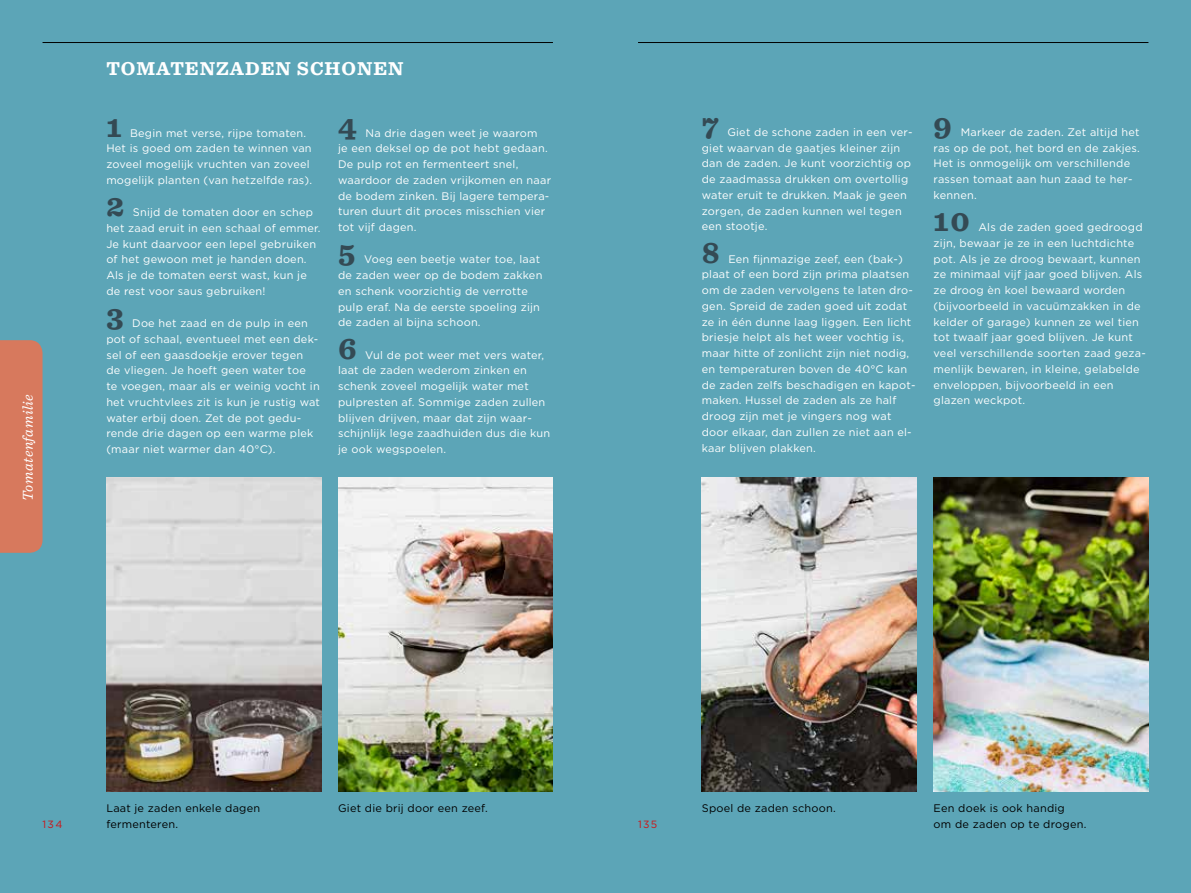
<style>
.page{position:relative;width:1191px;height:893px;background:#fff}
.page>*{position:absolute;margin:0;border:0;box-sizing:border-box;transform-origin:0 0}
.t1{font:700 31.5px "Sentinel";color:#344a54}
.t2{font:700 19.5px "Sentinel";letter-spacing:.05em;color:#fff}
.t3{font:italic 15px "Sentinel";letter-spacing:.03em;color:#fff}
.t4{font:10.95px/15.8px "Gotham";letter-spacing:.02em;color:#fff}
.t5{font:10.95px/15.8px "Gotham";letter-spacing:.02em;color:#000}
.t6{font:10.5px "Gotham";letter-spacing:.13em;color:#cd1316}
</style>
<div class="page">
<div style="left:0;top:0;width:624px;height:893px;background:#5ca5b7"></div>
<hr style="left:43px;top:42px;width:510px;height:1px;background:#000">
<div style="left:0;top:340px;width:43px;height:213px;background:#d7795d"></div>
<div style="left:567px;top:0;width:624px;height:893px;background:#5ca5b7"></div>
<hr style="left:638px;top:42px;width:510px;height:1px;background:#000">
<img style="left:106px;top:477px;width:215px;height:315px">
<img style="left:338px;top:477px;width:215px;height:315px">
<img style="left:702px;top:477px;width:214px;height:315px">
<img style="left:933px;top:477px;width:215px;height:315px">
<h3 class="t3" style="left:17px;top:501px;width:108px;rotate:-90deg">Tomatenfamilie</h3>
<h2 class="t2" style="left:106px;top:53px;width:31px">TOMATE</h2>
<h2 class="t2" style="left:200px;top:53px;width:32px">NZADE</h2>
<h2 class="t2" style="left:275px;top:53px;width:26px">N SCHO</h2>
<h2 class="t2" style="left:357px;top:53px;width:48px">NEN</h2>
<h1 class="t1" style="left:106px;top:101px;width:17px">1</h1>
<p class="t4" style="left:106px;top:125px;width:207px;text-indent:24px">Begin met verse, rijpe tomaten.<br>Het is goed om zaden te winnen van zoveel mogelijk vruchten van zoveel mogelijk planten (van hetzelfde ras).</p>
<h1 class="t1" style="left:106px;top:181px;width:19px">2</h1>
<p class="t4" style="left:106px;top:204px;width:216px;text-indent:27px">Snijd de tomaten door en schep het zaad eruit in een schaal of emmer.<br>Je kunt daarvoor een lepel gebruiken of het gewoon met je handen doen.<br>Als je de tomaten eerst wast, kun je de rest voor saus gebruiken!</p>
<h1 class="t1" style="left:106px;top:292px;width:19px">3</h1>
<p class="t4" style="left:106px;top:315px;width:215px;text-indent:26px">Doe het zaad en de pulp in een pot of schaal, eventueel met een dek&shy;sel of een gaasdoekje erover tegen<br>de vliegen. Je hoeft geen water toe<br>te voegen, maar als er weinig vocht in het vruchtvlees zit is kun je rustig wat water erbij doen. Zet de pot gedu&shy;rende drie dagen op een warme plek (maar niet warmer dan 40°C).</p>
<h1 class="t1" style="left:338px;top:101px;width:20px">4</h1>
<p class="t4" style="left:338px;top:125px;width:214px;text-indent:27px">Na drie dagen weet je waarom<br>je een deksel op de pot hebt gedaan.<br>De pulp rot en fermenteert snel, waardoor de zaden vrijkomen en naar de bodem zinken. Bij lagere tempera&shy;turen duurt dit proces misschien vier tot vijf dagen.</p>
<h1 class="t1" style="left:338px;top:228px;width:19px">5</h1>
<p class="t4" style="left:338px;top:252px;width:206px;text-indent:26px">Voeg een beetje water toe, laat de zaden weer op de bodem zakken en schenk voorzichtig de verrotte pulp eraf. Na de eerste spoeling zijn de zaden al bijna schoon.</p>
<h1 class="t1" style="left:338px;top:323px;width:20px">6</h1>
<p class="t4" style="left:338px;top:347px;width:214px;text-indent:27px">Vul de pot weer met vers water, laat de zaden wederom zinken en schenk zoveel mogelijk water met pulpresten af. Sommige zaden zullen blijven drijven, maar dat zijn waar&shy;schijnlijk lege zaadhuiden dus die kun je ook wegspoelen.</p>
<h1 class="t1" style="left:702px;top:100px;width:18px">7</h1>
<p class="t4" style="left:702px;top:124px;width:212px;text-indent:26px">Giet de schone zaden in een ver&shy;giet waarvan de gaatjes kleiner zijn dan de zaden. Je kunt voorzichtig op de zaadmassa drukken om overtollig water eruit te drukken. Maak je geen zorgen, de zaden kunnen wel tegen een stootje.</p>
<h1 class="t1" style="left:702px;top:227px;width:19px">8</h1>
<p class="t4" style="left:702px;top:251px;width:215px;text-indent:27px">Een fijnmazige zeef, een (bak-) plaat of een bord zijn prima plaatsen om de zaden vervolgens te laten dro&shy;gen. Spreid de zaden goed uit zodat ze in één dunne laag liggen. Een licht briesje helpt als het weer vochtig is, maar hitte of zonlicht zijn niet nodig, en temperaturen boven de 40°C kan de zaden zelfs beschadigen en kapot&shy;maken. Hussel de zaden als ze half droog zijn met je vingers nog wat door elkaar, dan zullen ze niet aan el&shy;kaar blijven plakken.</p>
<h1 class="t1" style="left:933px;top:100px;width:20px">9</h1>
<p class="t4" style="left:933px;top:124px;width:208px;text-indent:27px">Markeer de zaden. Zet altijd het ras op de pot, het bord en de zakjes.<br>Het is onmogelijk om verschillende rassen tomaat aan hun zaad te her&shy;kennen.</p>
<h1 class="t1" style="left:933px;top:196px;width:38px">10</h1>
<p class="t4" style="left:933px;top:219px;width:214px;text-indent:45px">Als de zaden goed gedroogd zijn, bewaar je ze in een luchtdichte pot. Als je ze droog bewaart, kunnen ze minimaal vijf jaar goed blijven. Als ze droog èn koel bewaard worden (bijvoorbeeld in vacuümzakken in de kelder of garage) kunnen ze wel tien tot twaalf jaar goed blijven. Je kunt veel verschillende soorten zaad geza&shy;menlijk bewaren, in kleine, gelabelde enveloppen, bijvoorbeeld in een glazen weckpot.</p>
<p class="t5" style="left:106px;top:801px;width:155px">Laat je zaden enkele dagen fermenteren.</p>
<p class="t5" style="left:338px;top:801px;width:151px">Giet die brij door een zeef.</p>
<p class="t6" style="left:43px;top:818px;width:21px">134</p>
<p class="t6" style="left:638px;top:818px;width:21px">135</p>
<p class="t5" style="left:702px;top:801px;width:135px">Spoel de zaden schoon.</p>
<p class="t5" style="left:933px;top:801px;width:154px">Een doek is ook handig<br>om de zaden op te drogen.</p>
</div>
